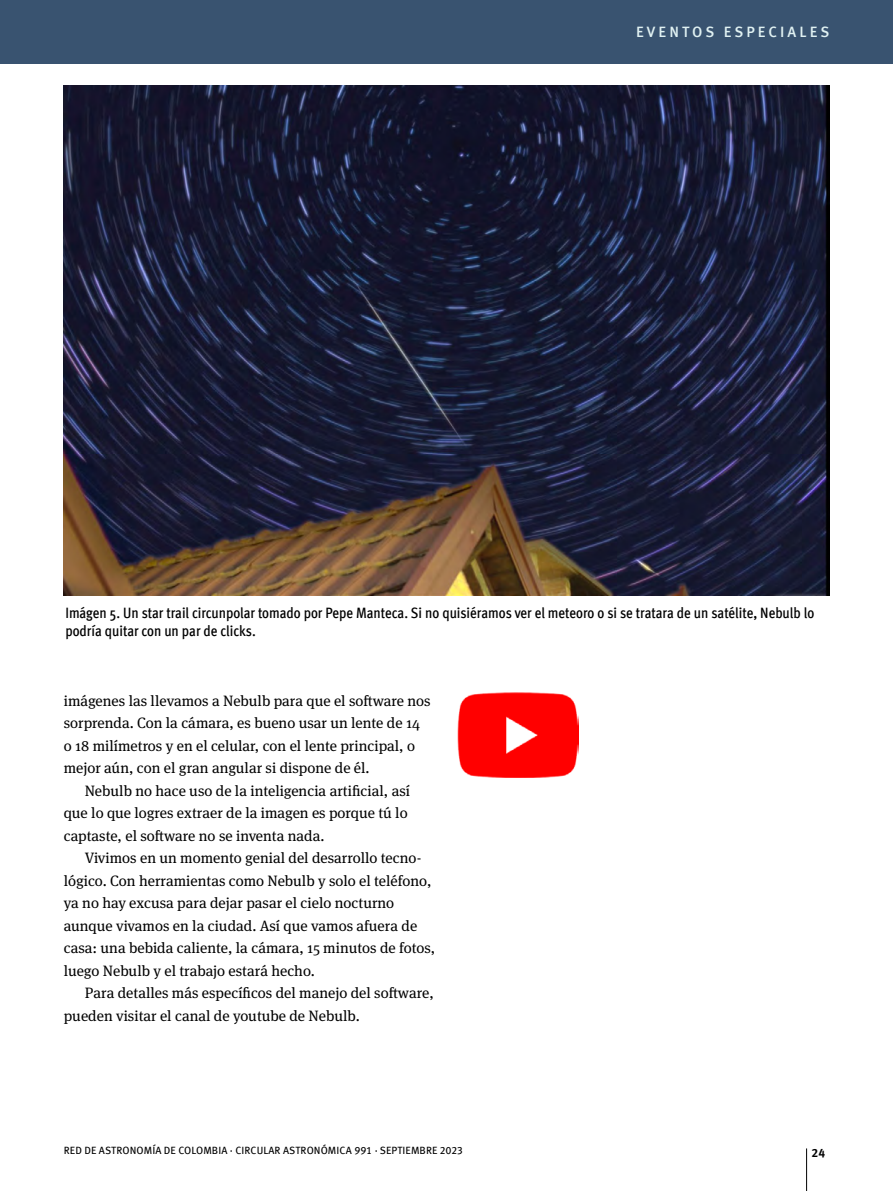
<style>
.page{position:relative;width:893px;height:1191px;background:#fff}
.page>*{position:absolute;margin:0;border:0;box-sizing:border-box;transform-origin:0 0}
.t1{font:15px/22.5px "Meta Serif Pro";color:#000}
.t2{font:500 condensed 15px/18px "Meta Pro";color:#000}
.t3{font:500 15px "Meta Pro";letter-spacing:.21em;color:#e0f1f2}
.t4{font:700 12px "Meta Pro";color:#000}
.t5{font:10.5px "Meta Pro";letter-spacing:.01em;color:#000}
</style>
<div class="page">
<hr style="left:806px;top:1148px;width:1px;height:43px;background:#000">
<div style="left:0;top:0;width:893px;height:64px;background:#395370"></div>
<img style="left:64px;top:85px;width:765px;height:510px">
<img style="left:457px;top:693px;width:122px;height:84px">
<p class="t3" style="left:636px;top:21px;width:195px">EVENTOS ESPECIALES</p>
<p class="t2" style="left:65px;top:602px;width:750px">Imágen 5. Un star trail circunpolar tomado por Pepe Manteca. Si no quisiéramos ver el meteoro o si se tratara de un satélite, Nebulb lo podría quitar con un par de clicks.</p>
<p class="t1" style="left:64px;top:688px;width:368px">imágenes las llevamos a Nebulb para que el software nos sorprenda. Con la cámara, es bueno usar un lente de 14 o 18 milímetros y en el celular, con el lente principal, o mejor aún, con el gran angular si dispone de él.</p>
<p class="t1" style="left:64px;top:778px;width:348px;text-indent:21px">Nebulb no hace uso de la inteligencia artificial, así que lo que logres extraer de la imagen es porque tú lo captaste, el software no se inventa nada.</p>
<p class="t1" style="left:64px;top:846px;width:373px;text-indent:21px">Vivimos en un momento genial del desarrollo tecno&shy;lógico. Con herramientas como Nebulb y solo el teléfono, ya no hay excusa para dejar pasar el cielo nocturno aunque vivamos en la ciudad. Así que vamos afuera de casa: una bebida caliente, la cámara, 15 minutos de fotos, luego Nebulb y el trabajo estará hecho.</p>
<p class="t1" style="left:64px;top:981px;width:371px;text-indent:21px">Para detalles más específicos del manejo del software, pueden visitar el canal de youtube de Nebulb.</p>
<p class="t5" style="left:64px;top:1142px;width:401px">RED DE ASTRONOMÍA DE COLOMBIA · CIRCULAR ASTRONÓMICA 991 · SEPTIEMBRE 2023</p>
<p class="t4" style="left:811px;top:1143px;width:15px">24</p>
</div>
